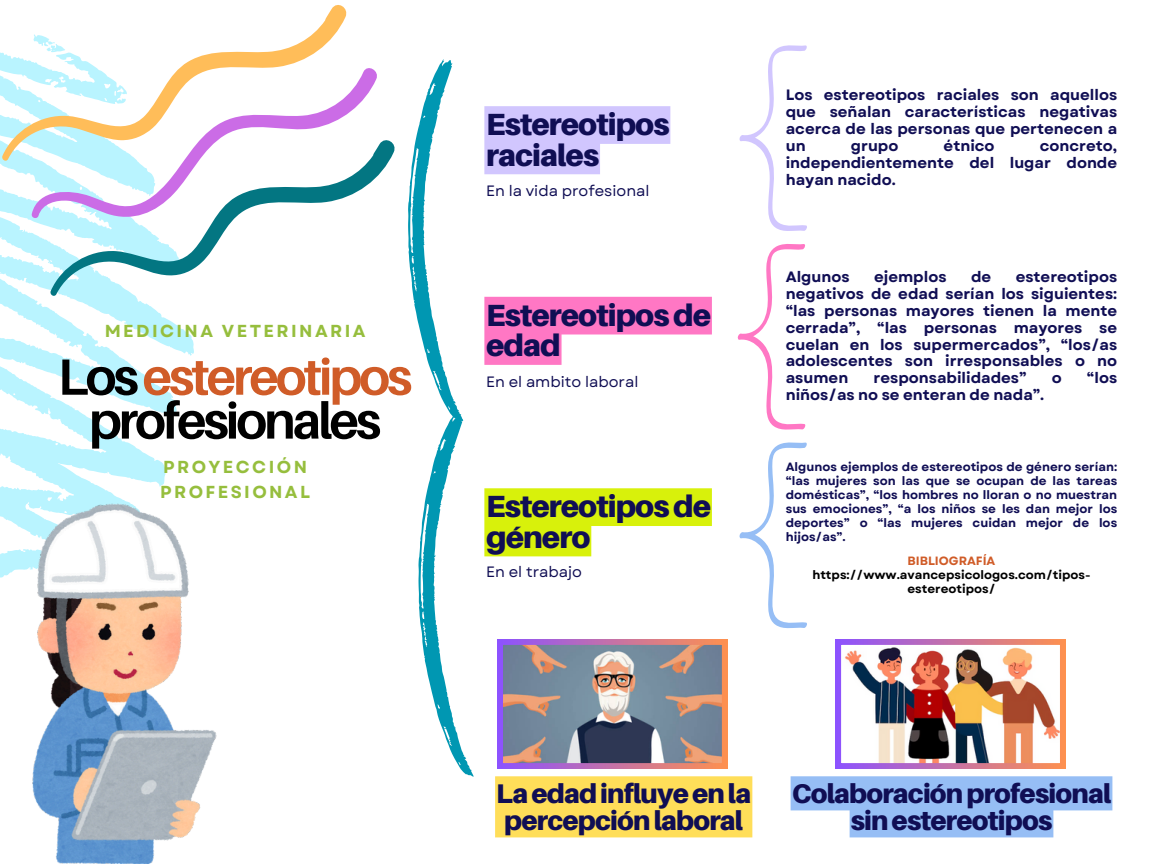
<style>
.page{position:relative;width:1152px;height:864px;background:#fff}
.page>*{position:absolute;margin:0;border:0;box-sizing:border-box;transform-origin:0 0}
.t1{font:700 51px/43.8px "Aileron";letter-spacing:-.06em;color:#000;text-align:center}
.t2{font:900 30.6px/30.3px "Aileron";letter-spacing:-.03em;color:#100e54}
.t3{font:900 27px/27px "Aileron";letter-spacing:-.03em;color:#100e54}
.t4{font:700 17.4px/24.8px "Garet";letter-spacing:.14em;color:#96be3d}
.t5{font:700 15px/16.8px "Garet";color:#100e54;text-align:justify}
.t6{font:15px "Garet";color:#100e54}
.t7{font:700 12px/14px "Garet";color:#100e54;text-align:justify}
.t8{font:700 12px/14px "Garet";color:#000;text-align:center}
.t9{font:700 12px "Garet";color:#d05c28}
.s1{color:#d05c28}
</style>
<div class="page">
<svg style="left:0;top:52px;width:194px;height:526px"></svg>
<svg style="left:739px;top:45px;width:68px;height:186px"></svg>
<svg style="left:737px;top:244px;width:69px;height:186px"></svg>
<svg style="left:739px;top:442px;width:68px;height:187px"></svg>
<svg style="left:408px;top:59px;width:66px;height:718px"></svg>
<svg style="left:49px;top:140px;width:346px;height:158px"></svg>
<svg style="left:1px;top:5px;width:346px;height:158px"></svg>
<svg style="left:31px;top:63px;width:349px;height:159px"></svg>
<svg style="left:497px;top:639px;width:231px;height:130px;background:#8a8395"></svg>
<svg style="left:835px;top:639px;width:231px;height:130px"></svg>
<img style="left:32px;top:503px;width:185px;height:361px">
<svg style="left:484px;top:106px;width:186px;height:68px"></svg>
<div style="left:495px;top:776px;width:257px;height:61px;background:#ffde59"></div>
<svg style="left:484px;top:297px;width:228px;height:68px"></svg>
<svg style="left:484px;top:488px;width:228px;height:68px"></svg>
<svg style="left:791px;top:776px;width:321px;height:61px"></svg>
<h5 class="t4" style="left:105px;top:318px;width:262px">MEDICINA VETERINARIA</h5>
<h2 class="t1" style="left:58px;top:354px;width:356px">Los<span class="s1">estereotipos </span>profesionales</h2>
<h6 class="t4" style="left:160px;top:455px;width:151px">PROYECCIÓN<br>PROFESIONAL</h6>
<p class="t2" style="left:486px;top:109px;width:185px">Estereotipos raciales</p>
<p class="t6" style="left:486px;top:180px;width:165px">En la vida profesional</p>
<h4 class="t2" style="left:486px;top:299px;width:227px">Estereotiposde edad</h4>
<p class="t6" style="left:486px;top:371px;width:154px">En el ambito laboral</p>
<p class="t2" style="left:486px;top:491px;width:227px">Estereotiposde género</p>
<h2 class="t6" style="left:486px;top:561px;width:97px">En el trabajo</h2>
<h1 class="t5" style="left:786px;top:87px;width:333px">Los estereotipos raciales son aquellos que señalan características negativas acerca de las personas que pertenecen a un</h1>
<h1 class="t5" style="left:851px;top:137px;width:49px">grupo</h1>
<h1 class="t5" style="left:944px;top:137px;width:53px">étnico</h1>
<h1 class="t5" style="left:786px;top:137px;width:333px;text-indent:254px">concreto, independientemente del lugar donde hayan nacido.</h1>
<p class="t5" style="left:786px;top:268px;width:65px">Algunos</p>
<p class="t5" style="left:874px;top:268px;width:74px">ejemplos</p>
<p class="t5" style="left:971px;top:268px;width:22px">de</p>
<p class="t5" style="left:786px;top:268px;width:333px;text-indent:230px">estereotipos negativos de edad serían los siguientes: “las personas mayores tienen la mente cerrada”, “las personas mayores se cuelan en los supermercados”, “los/as adolescentes son irresponsables o no asumen</p>
<p class="t5" style="left:874px;top:370px;width:155px">responsabilidades”</p>
<p class="t5" style="left:1052px;top:370px;width:12px">o</p>
<p class="t5" style="left:1087px;top:370px;width:32px">“los</p>
<p class="t5" style="left:786px;top:387px;width:260px">niños/as no se enteran de nada”.</p>
<h4 class="t7" style="left:786px;top:460px;width:333px">Algunos ejemplos de estereotipos de género serían: “las mujeres son las que se ocupan de las tareas domésticas”, “los hombres no lloran o no muestran sus emociones”, “a los niños se les dan mejor los deportes” o “las mujeres cuidan mejor de los hijos/as”.</h4>
<h5 class="t9" style="left:908px;top:552px;width:89px">BIBLIOGRAFÍA</h5>
<p class="t8" style="left:812px;top:568px;width:280px">https://www.avancepsicologos.com/tipos&shy;estereotipos/</p>
<p class="t3" style="left:496px;top:779px;width:257px">Laedadinfluyeenla percepciónlaboral</p>
<h6 class="t3" style="left:792px;top:779px;width:321px;text-align:center">Colaboraciónprofesional sinestereotipos</h6>
</div>
